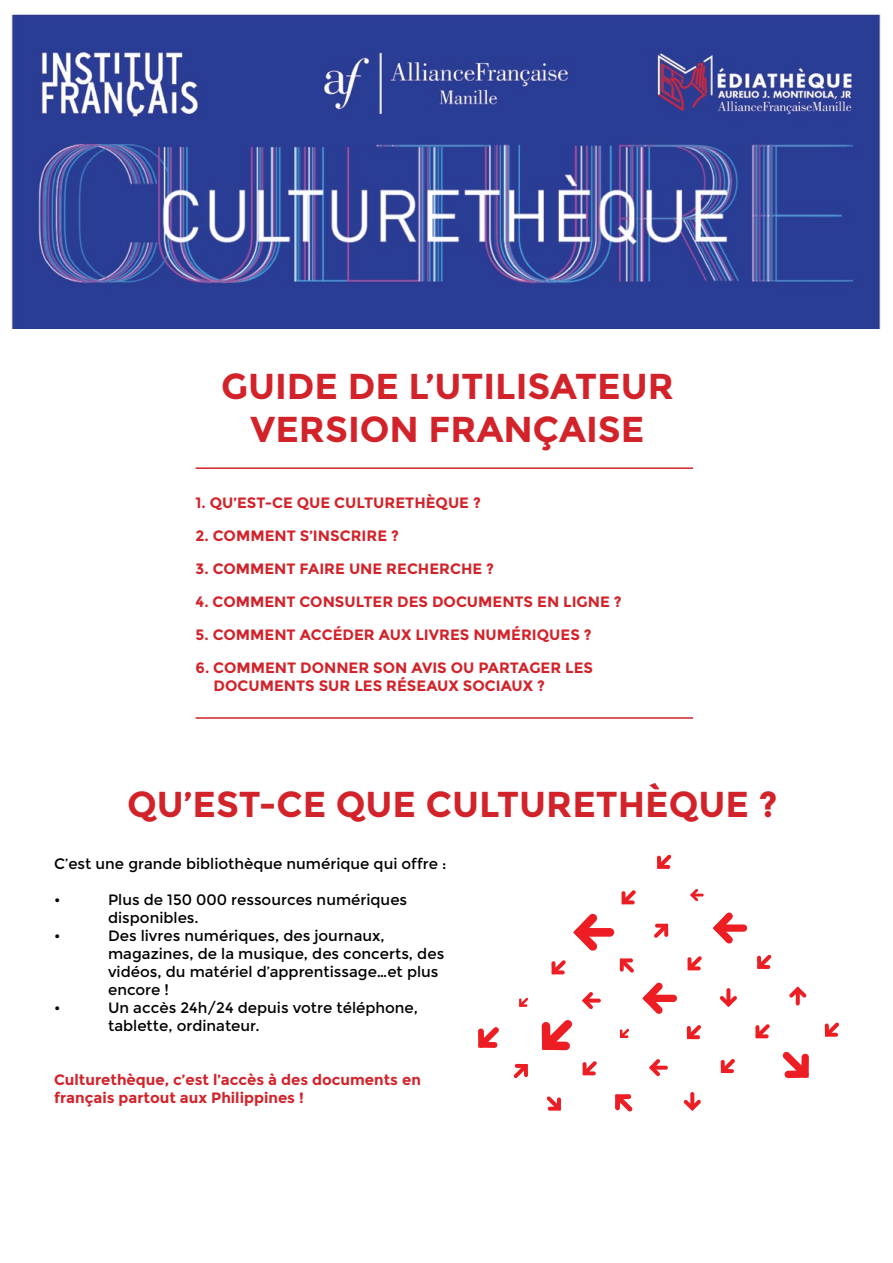
<style>
.page{position:relative;width:893px;height:1263px;background:#fff}
.page>*{position:absolute;margin:0;border:0;box-sizing:border-box;transform-origin:0 0}
.t1{font:700 36px/43.2px "Montserrat";color:#d2232a;text-align:center}
.t2{font:700 15px/18px "Montserrat";color:#d2232a}
.t3{font:15px/18px "Montserrat";color:#000}
</style>
<div class="page">
<img style="left:11px;top:14px;width:870px;height:314px">
<hr style="left:196px;top:467px;width:497px;height:2px;background:#d2232a">
<hr style="left:196px;top:717px;width:497px;height:2px;background:#d2232a">
<svg style="left:657px;top:854px;width:14px;height:15px"></svg>
<svg style="left:621px;top:890px;width:15px;height:14px"></svg>
<svg style="left:573px;top:913px;width:24px;height:38px"></svg>
<div style="left:575px;top:928px;width:39px;height:9px;background:#ed1d24;border-radius:4px"></div>
<svg style="left:551px;top:960px;width:15px;height:14px"></svg>
<svg style="left:519px;top:998px;width:9px;height:9px"></svg>
<svg style="left:478px;top:1027px;width:21px;height:21px"></svg>
<svg style="left:690px;top:889px;width:14px;height:12px"></svg>
<svg style="left:654px;top:923px;width:14px;height:15px"></svg>
<svg style="left:620px;top:958px;width:14px;height:15px"></svg>
<svg style="left:582px;top:992px;width:11px;height:17px"></svg>
<svg style="left:583px;top:998px;width:18px;height:4px"></svg>
<svg style="left:542px;top:1020px;width:30px;height:30px"></svg>
<svg style="left:514px;top:1064px;width:14px;height:14px"></svg>
<svg style="left:713px;top:912px;width:20px;height:32px"></svg>
<div style="left:714px;top:924px;width:33px;height:8px;background:#ed1d24;border-radius:4px"></div>
<svg style="left:687px;top:956px;width:15px;height:14px"></svg>
<svg style="left:642px;top:982px;width:21px;height:32px"></svg>
<div style="left:644px;top:995px;width:33px;height:7px;background:#ed1d24;border-radius:4px"></div>
<svg style="left:620px;top:1029px;width:9px;height:9px"></svg>
<svg style="left:582px;top:1061px;width:15px;height:14px"></svg>
<svg style="left:547px;top:1096px;width:14px;height:15px"></svg>
<svg style="left:757px;top:955px;width:14px;height:14px"></svg>
<svg style="left:720px;top:996px;width:17px;height:11px"></svg>
<svg style="left:726px;top:988px;width:4px;height:18px"></svg>
<svg style="left:687px;top:1025px;width:14px;height:14px"></svg>
<svg style="left:649px;top:1059px;width:11px;height:17px"></svg>
<svg style="left:650px;top:1066px;width:18px;height:4px"></svg>
<svg style="left:615px;top:1094px;width:18px;height:18px"></svg>
<svg style="left:789px;top:986px;width:17px;height:12px"></svg>
<svg style="left:796px;top:987px;width:4px;height:18px"></svg>
<svg style="left:755px;top:1024px;width:15px;height:14px"></svg>
<svg style="left:825px;top:1022px;width:14px;height:15px"></svg>
<svg style="left:782px;top:1051px;width:27px;height:27px"></svg>
<svg style="left:721px;top:1059px;width:14px;height:14px"></svg>
<svg style="left:684px;top:1100px;width:17px;height:11px"></svg>
<svg style="left:690px;top:1092px;width:4px;height:18px"></svg>
<h1 class="t1" style="left:221px;top:365px;width:454px">GUIDE DE L’UTILISATEUR<br>VERSION FRANÇAISE</h1>
<p class="t2" style="left:196px;top:494px;width:287px">1. QU’EST-CE QUE CULTURETHÈQUE ?</p>
<p class="t2" style="left:196px;top:527px;width:205px">2. COMMENT S’INSCRIRE ?</p>
<p class="t2" style="left:196px;top:560px;width:300px">3. COMMENT FAIRE UNE RECHERCHE ?</p>
<p class="t2" style="left:196px;top:593px;width:428px">4. COMMENT CONSULTER DES DOCUMENTS EN LIGNE ?</p>
<p class="t2" style="left:196px;top:626px;width:398px">5. COMMENT ACCÉDER AUX LIVRES NUMÉRIQUES ?</p>
<p class="t2" style="left:214px;top:659px;width:381px;text-indent:-18px">6. COMMENT DONNER SON AVIS OU PARTAGER LES<br>DOCUMENTS SUR LES RÉSEAUX SOCIAUX ?</p>
<h1 class="t1" style="left:127px;top:783px;width:652px">QU’EST-CE QUE CULTURETHÈQUE ?</h1>
<p class="t3" style="left:54px;top:855px;width:394px">C’est une grande bibliothèque numérique qui offre :</p>
<p class="t3" style="left:54px;top:891px;width:8px">•</p>
<p class="t3" style="left:108px;top:891px;width:301px">Plus de 150 000 ressources numériques disponibles.</p>
<p class="t3" style="left:54px;top:927px;width:8px">•</p>
<p class="t3" style="left:108px;top:927px;width:338px">Des livres numériques, des journaux, magazines, de la musique, des concerts, des vidéos, du matériel d’apprentissage…et plus encore !</p>
<p class="t3" style="left:54px;top:999px;width:8px">•</p>
<p class="t3" style="left:108px;top:999px;width:312px">Un accès 24h/24 depuis votre téléphone, tablette, ordinateur.</p>
<p class="t2" style="left:54px;top:1071px;width:368px">Culturethèque, c’est l’accès à des documents en français partout aux Philippines !</p>
</div>
